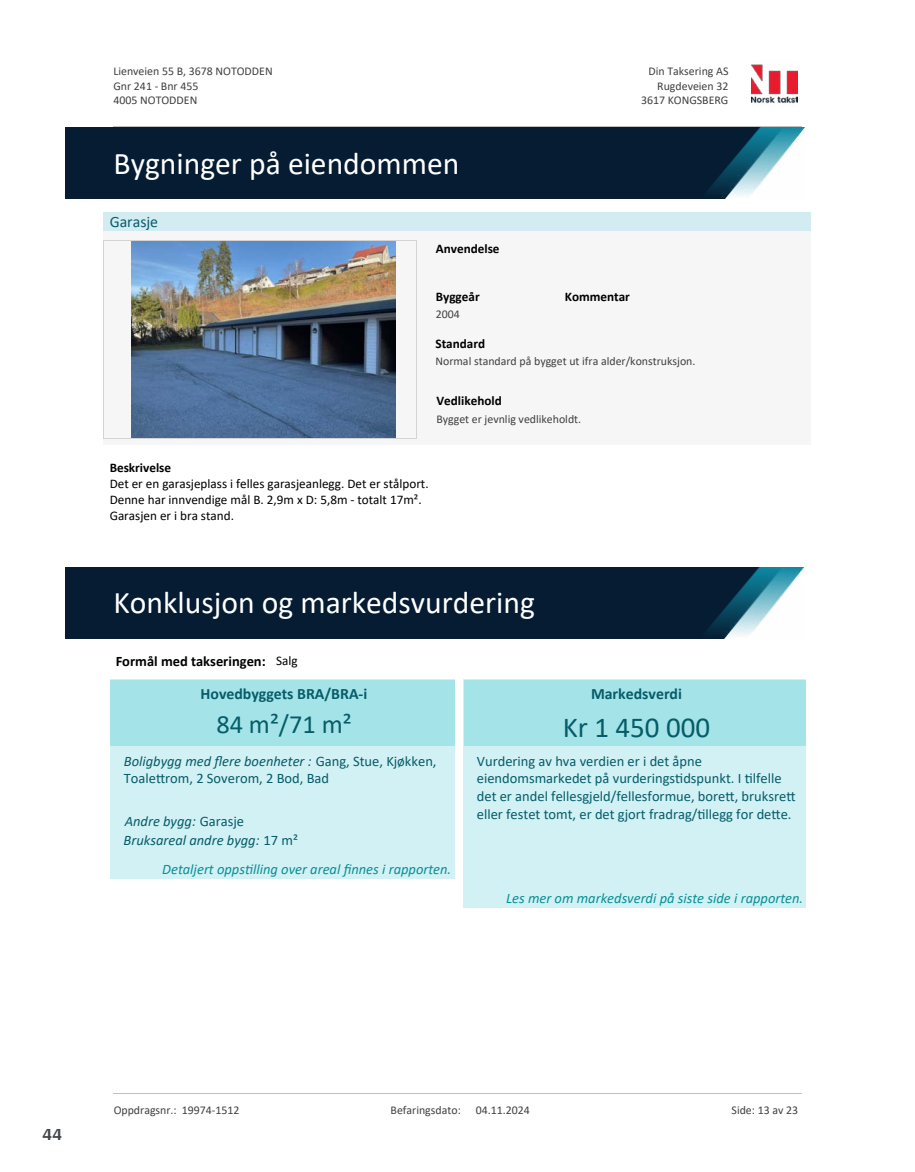
<style>
.page{position:relative;width:915px;height:1172px;background:#fff}
.page>*{position:absolute;margin:0;border:0;box-sizing:border-box;transform-origin:0 0}
.t1{font:31.65px "Calibri";color:#fff}
.t2{font:28.95px "Calibri";color:#065c69}
.t3{font:26.4px "Calibri";color:#065c69}
.t4{font:700 18px "Arya";color:#414749}
.t5{font:700 15.75px "Calibri";color:#065c69}
.t6{font:15.75px "Calibri";color:#065c69}
.t7{font:14.55px/17.7px "Calibri";color:#065c69}
.t8{font:italic 14.55px "Calibri";color:#098f96}
.t9{font:italic 14.55px/18.9px "Calibri";color:#065c69}
.t10{font:700 14.55px "Calibri";color:#000}
.t11{font:13.2px/16px "Calibri";color:#000}
.t12{font:700 13.2px "Calibri";color:#000}
.t13{font:11.85px/14.5px "Calibri";color:#404040}
.s1{font-weight:400;font-size:13.2px}
.s2{font-style:italic}
.s3{font-style:normal}
</style>
<div class="page">
<img style="left:65px;top:567px;width:738px;height:71px">
<div style="left:110px;top:680px;width:344px;height:199px;background:#d1f1f4"></div>
<div style="left:110px;top:680px;width:344px;height:28px;background:#a4e4e9"></div>
<div style="left:110px;top:708px;width:344px;height:38px;background:#a4e4e9"></div>
<div style="left:463px;top:680px;width:342px;height:228px;background:#d1f1f4"></div>
<div style="left:463px;top:680px;width:342px;height:28px;background:#a4e4e9"></div>
<div style="left:463px;top:708px;width:342px;height:38px;background:#a4e4e9"></div>
<img style="left:65px;top:128px;width:739px;height:71px">
<div style="left:103px;top:212px;width:706px;height:19px;background:#d3ecf1"></div>
<div style="left:103px;top:231px;width:706px;height:214px;background:#f6f6f6"></div>
<img style="left:131px;top:242px;width:264px;height:196px">
<hr style="left:103px;top:241px;width:1px;height:197px;background:#d3d3d3">
<hr style="left:416px;top:241px;width:1px;height:197px;background:#d3d3d3">
<hr style="left:103px;top:241px;width:313px;height:1px;background:#d3d3d3">
<hr style="left:103px;top:438px;width:313px;height:1px;background:#d3d3d3">
<img style="left:751px;top:64px;width:46px;height:40px">
<hr style="left:113px;top:127px;width:688px;height:1px;background:#c0c0c0">
<hr style="left:113px;top:1093px;width:688px;height:1px;background:#c0c0c0">
<p class="t13" style="left:113px;top:64px;width:161px">Lienveien 55 B, 3678 NOTODDEN<br>Gnr 241 - Bnr 455<br>4005 NOTODDEN</p>
<p class="t13" style="left:648px;top:64px;width:81px">Din Taksering AS</p>
<p class="t13" style="left:657px;top:78px;width:73px">Rugdeveien 32</p>
<p class="t13" style="left:640px;top:93px;width:89px">3617 KONGSBERG</p>
<h1 class="t1" style="left:113px;top:142px;width:347px">Bygninger på eiendommen</h1>
<p class="t6" style="left:110px;top:211px;width:50px">Garasje</p>
<p class="t12" style="left:435px;top:240px;width:65px">Anvendelse</p>
<p class="t12" style="left:435px;top:287px;width:45px">Byggeår</p>
<p class="t12" style="left:564px;top:287px;width:67px">Kommentar</p>
<p class="t13" style="left:435px;top:306px;width:26px">2004</p>
<p class="t13" style="left:435px;top:354px;width:261px">Normal standard på bygget ut ifra alder/konstruksjon.</p>
<p class="t12" style="left:435px;top:334px;width:51px">Standard</p>
<p class="t12" style="left:436px;top:391px;width:67px">Vedlikehold</p>
<p class="t13" style="left:436px;top:412px;width:146px">Bygget er jevnlig vedlikeholdt.</p>
<p class="t12" style="left:110px;top:458px;width:63px">Beskrivelse</p>
<p class="t11" style="left:110px;top:475px;width:320px">Det er en garasjeplass i felles garasjeanlegg. Det er stålport.<br>Denne har innvendige mål B. 2,9m x D: 5,8m - totalt 17m².<br>Garasjen er i bra stand.</p>
<h1 class="t1" style="left:113px;top:581px;width:423px">Konklusjon og markedsvurdering</h1>
<p class="t10" style="left:116px;top:651px;width:183px">Formål med takseringen: <span class="s1">Salg</span></p>
<p class="t5" style="left:200px;top:683px;width:168px">Hovedbyggets BRA/BRA-i</p>
<h3 class="t3" style="left:216px;top:706px;width:137px">84 m²/71 m²</h3>
<p class="t7" style="left:124px;top:751px;width:314px"><span class="s2">Boligbygg med 昀氀ere boenheter :</span> Gang, Stue, Kjøkken,<br>Toale琀琀rom, 2 Soverom, 2 Bod, Bad</p>
<p class="t9" style="left:123px;top:811px;width:176px">Andre bygg: <span class="s3">Garasje<br></span>Bruksareal andre bygg: <span class="s3">17 m²</span></p>
<p class="t8" style="left:162px;top:859px;width:290px">Detaljert opps琀椀lling over areal 昀椀nnes i rapporten.</p>
<p class="t5" style="left:591px;top:683px;width:92px">Markedsverdi</p>
<h2 class="t2" style="left:562px;top:707px;width:149px">Kr 1 450 000</h2>
<p class="t7" style="left:476px;top:751px;width:320px">Vurdering av hva verdien er i det åpne eiendomsmarkedet på vurderings琀椀dspunkt. I 琀椀lfelle det er andel fellesgjeld/fellesformue, bore琀琀, bruksre琀琀eller festet tomt, er det gjort fradrag/琀椀llegg for de琀琀e.</p>
<p class="t8" style="left:506px;top:888px;width:298px">Les mer om markedsverdi på siste side i rapporten.</p>
<p class="t4" style="left:43px;top:1123px;width:21px">44</p>
<p class="t13" style="left:114px;top:1102px;width:127px">Oppdragsnr.: 19974-1512</p>
<p class="t13" style="left:390px;top:1102px;width:72px">Befaringsdato:</p>
<p class="t13" style="left:475px;top:1102px;width:55px">04.11.2024</p>
<p class="t13" style="left:731px;top:1102px;width:68px">Side: 13 av 23</p>
</div>
